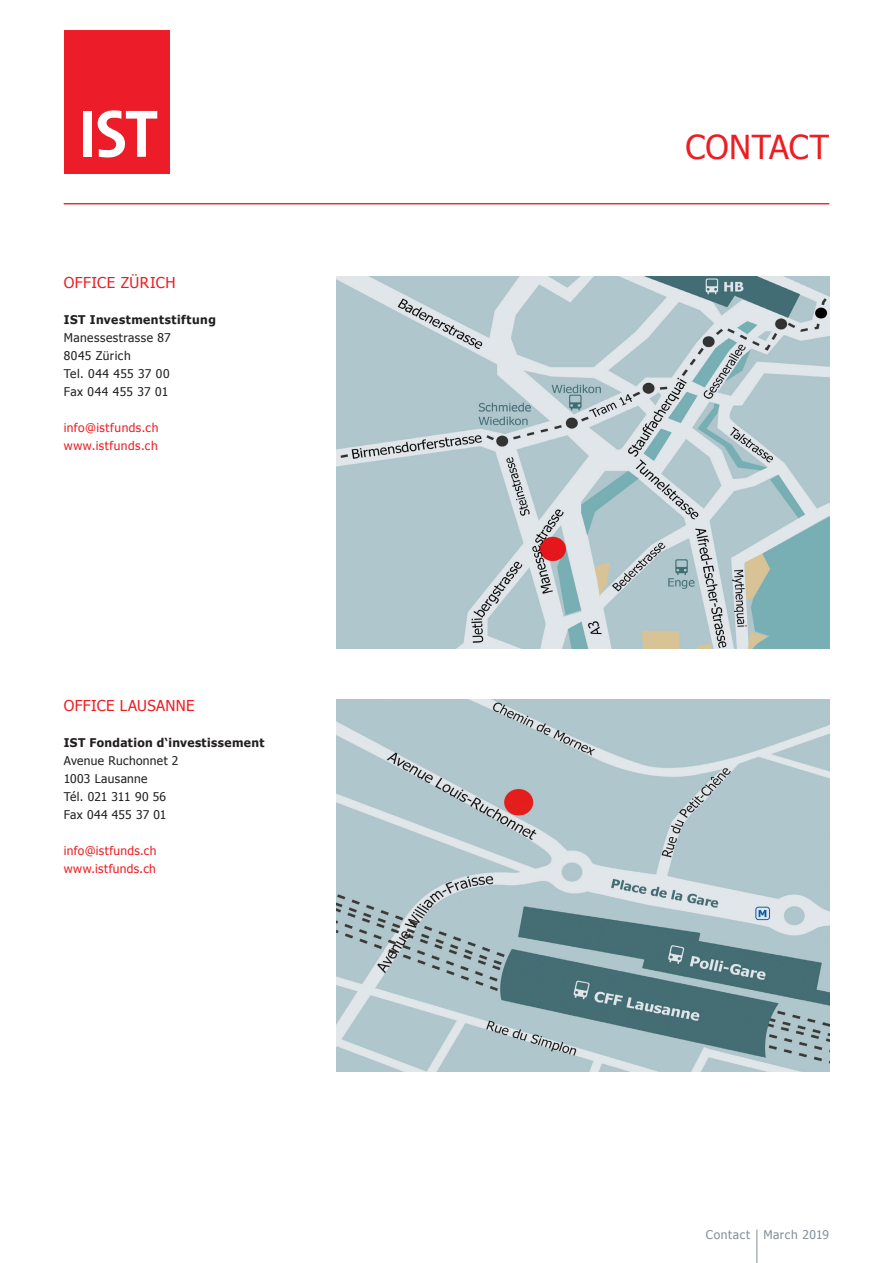
<style>
.page{position:relative;width:893px;height:1263px;background:#fff}
.page>*{position:absolute;margin:0;border:0;box-sizing:border-box;transform-origin:0 0}
.t1{font:33px "Tahoma";letter-spacing:.01em;color:#ee1d23}
.t2{font:15px "Tahoma";letter-spacing:.025em;color:#ee1d23}
.t3{font:12px/18px "Tahoma";letter-spacing:.03em;color:#231f20}
.t4{font:12px/18px "Tahoma";letter-spacing:.04em;color:#ee1d23}
.t5{font:700 12px "Tahoma";letter-spacing:.035em;color:#231f20}
.t6{font:12px "Tahoma";letter-spacing:.05em;color:#828f96}
</style>
<div class="page">
<hr style="left:757px;top:1229px;width:1px;height:34px;background:#828f96">
<hr style="left:64px;top:203px;width:765px;height:1px;background:#ee1d23">
<div style="left:65px;top:31px;width:105px;height:143px;background:#ed1c29"></div>
<div style="left:83px;top:111px;width:9px;height:46px;background:#fff"></div>
<svg style="left:98px;top:110px;width:59px;height:47px"></svg>
<img style="left:337px;top:277px;width:492px;height:371px">
<img style="left:337px;top:699px;width:492px;height:372px">
<p class="t2" style="left:64px;top:273px;width:113px">OFFICE ZÜRICH</p>
<p class="t5" style="left:64px;top:311px;width:154px">IST Investmentstiftung</p>
<p class="t3" style="left:64px;top:328px;width:109px">Manessestrasse 87<br>8045 Zürich<br>Tel. 044 455 37 00<br>Fax 044 455 37 01</p>
<p class="t4" style="left:64px;top:418px;width:96px">info@istfunds.ch www.istfunds.ch</p>
<p class="t2" style="left:64px;top:695px;width:132px">OFFICE LAUSANNE</p>
<p class="t5" style="left:64px;top:734px;width:202px">IST Fondation d‘investissement</p>
<p class="t3" style="left:64px;top:751px;width:116px">Avenue Ruchonnet 2<br>1003 Lausanne<br>Tél. 021 311 90 56<br>Fax 044 455 37 01</p>
<p class="t4" style="left:64px;top:841px;width:94px">info@istfunds.ch www.istfunds.ch</p>
<h1 class="t1" style="left:685px;top:125px;width:145px">CONTACT</h1>
<p class="t6" style="left:706px;top:1227px;width:125px">Contact March 2019</p>
</div>
